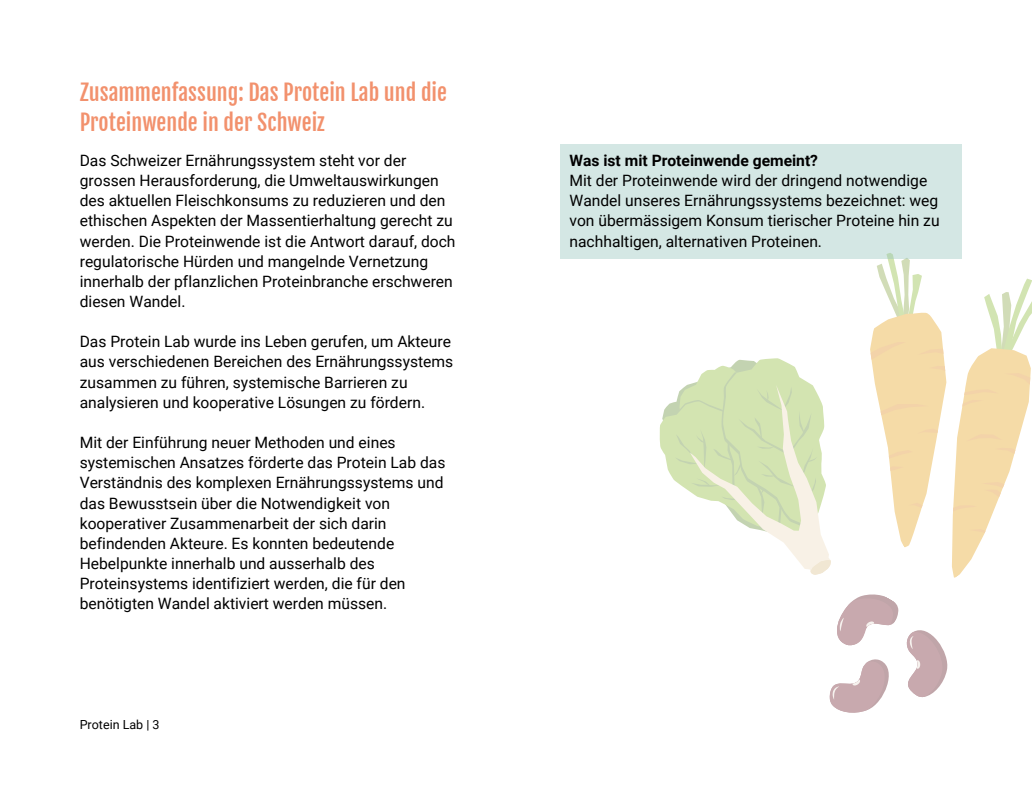
<style>
.page{position:relative;width:1032px;height:797px;background:#fff}
.page>*{position:absolute;margin:0;border:0;box-sizing:border-box;transform-origin:0 0}
.t1{font:21.88px/30.5px "Fjalla One";color:#f2916d}
.t2{font:15.62px/20.1px "Roboto";color:#000}
.t3{font:12.5px "Roboto";color:#000}
.s1{font-weight:700}
</style>
<div class="page">
<svg style="left:874px;top:378px;width:152px;height:200px"></svg>
<svg style="left:870px;top:259px;width:76px;height:119px"></svg>
<svg style="left:879px;top:387px;width:59px;height:88px;background:#f6dfb2"></svg>
<svg style="left:908px;top:498px;width:15px;height:15px"></svg>
<div style="left:966px;top:424px;width:50px;height:37px;background:#f5dba7"></div>
<svg style="left:958px;top:278px;width:73px;height:135px"></svg>
<svg style="left:950px;top:473px;width:55px;height:66px"></svg>
<svg style="left:659px;top:358px;width:172px;height:217px"></svg>
<svg style="left:829px;top:594px;width:119px;height:119px"></svg>
<div style="left:560px;top:144px;width:401px;height:115px;background:#d4e7e4"></div>
<h1 class="t1" style="left:80px;top:77px;width:368px">Zusammenfassung: Das Protein Lab und die<br>Proteinwende in der Schweiz</h1>
<h2 class="t2" style="left:80px;top:150px;width:377px">Das Schweizer Ernährungssystem steht vor der grossen Herausforderung, die Umweltauswirkungen des aktuellen Fleischkonsums zu reduzieren und den ethischen Aspekten der Massentierhaltung gerecht zu werden. Die Proteinwende ist die Antwort darauf, doch regulatorische Hürden und mangelnde Vernetzung innerhalb der pflanzlichen Proteinbranche erschweren diesen Wandel.</h2>
<h2 class="t2" style="left:80px;top:332px;width:375px">Das Protein Lab wurde ins Leben gerufen, um Akteure aus verschiedenen Bereichen des Ernährungssystems zusammen zu führen, systemische Barrieren zu analysieren und kooperative Lösungen zu fördern.</h2>
<p class="t2" style="left:80px;top:433px;width:367px">Mit der Einführung neuer Methoden und eines systemischen Ansatzes förderte das Protein Lab das Verständnis des komplexen Ernährungssystems und das Bewusstsein über die Notwendigkeit von kooperativer Zusammenarbeit der sich darin befindenden Akteure. Es konnten bedeutende Hebelpunkte innerhalb und ausserhalb des Proteinsystems identifiziert werden, die für den benötigten Wandel aktiviert werden müssen.</p>
<h2 class="t3" style="left:80px;top:717px;width:81px">Protein Lab | 3</h2>
<h2 class="t2" style="left:569px;top:150px;width:371px"><span class="s1">Was ist mit Proteinwende gemeint?<br></span>Mit der Proteinwende wird der dringend notwendige Wandel unseres Ernährungssystems bezeichnet: weg von übermässigem Konsum tierischer Proteine hin zu nachhaltigen, alternativen Proteinen.</h2>
</div>
